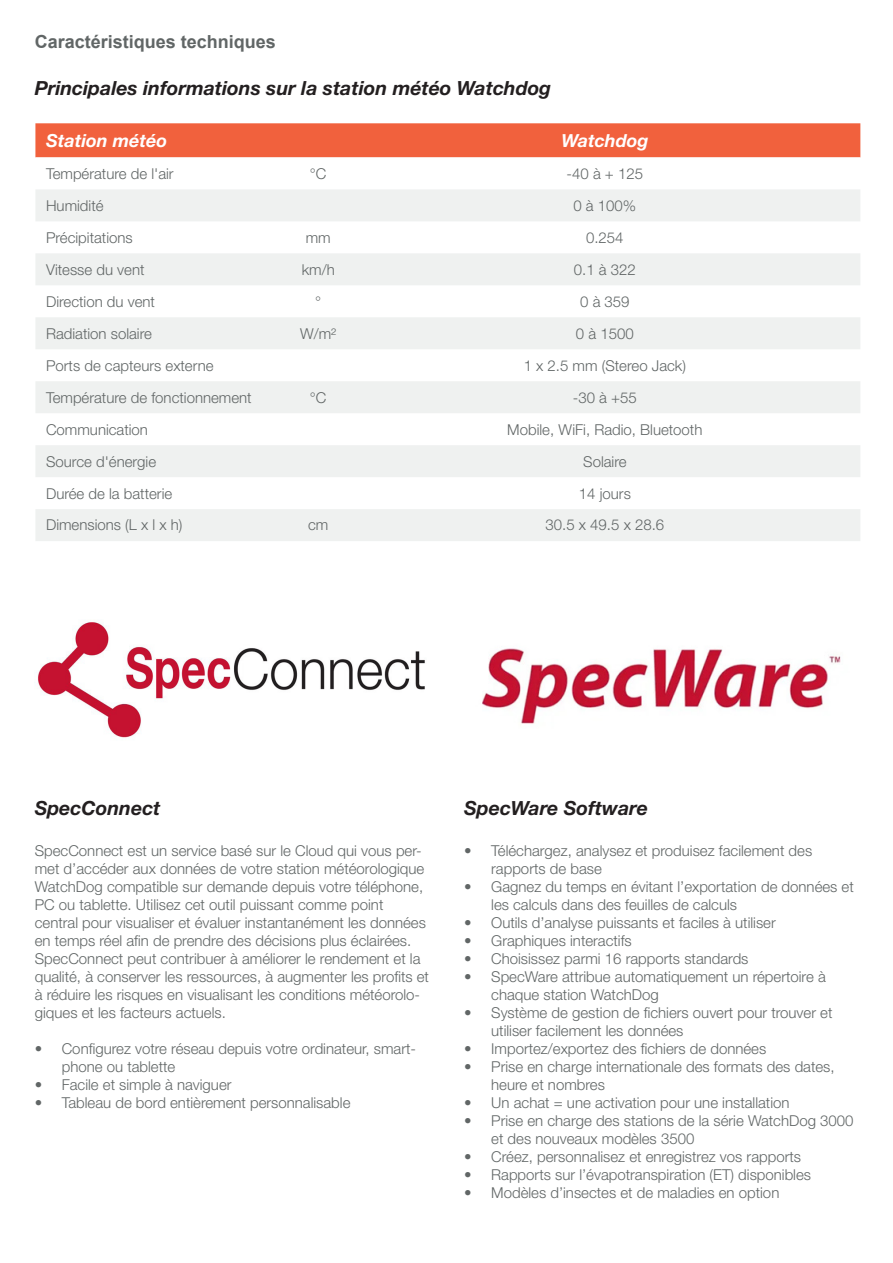
<style>
.page{position:relative;width:893px;height:1263px;background:#fff}
.page>*{position:absolute;margin:0;border:0;box-sizing:border-box;transform-origin:0 0}
.Sous-titre_paragraphe{font:italic 700 19.5px "Helvetica Neue LT Std";color:#231f20}
.Sous-titre_paragraphe-2{font:700 18px "Arial";color:#616666}
.Sous-titre_paragraphe-3{font:italic 700 18px "Helvetica Neue LT Std";color:#fff}
.Texte_paragraphe{font:300 15px/18px "Helvetica Neue LT Std";color:#616666}
.Texte_du_tableau{font:300 15px "Helvetica Neue LT Std";color:#616666}
</style>
<div class="page">
<div style="left:35px;top:123px;width:825px;height:34px;background:#f1613d"></div>
<svg style="left:36px;top:190px;width:824px;height:351px;fill:#eff1f0"></svg>
<img style="left:36px;top:622px;width:389px;height:116px">
<img style="left:482px;top:648px;width:359px;height:76px">
<p class="Sous-titre_paragraphe-2" style="left:35px;top:29px;width:243px">Caractéristiques techniques</p>
<p class="Sous-titre_paragraphe" style="left:35px;top:76px;width:518px">Principales informations sur la station météo Watchdog</p>
<p class="Sous-titre_paragraphe-3" style="left:46px;top:129px;width:122px">Station météo</p>
<p class="Sous-titre_paragraphe-3" style="left:561px;top:129px;width:88px">Watchdog</p>
<p class="Texte_du_tableau" style="left:46px;top:164px;width:129px">Température de l'air</p>
<p class="Texte_du_tableau" style="left:310px;top:164px;width:18px">°C</p>
<p class="Texte_du_tableau" style="left:567px;top:164px;width:78px">-40 à + 125</p>
<p class="Texte_du_tableau" style="left:46px;top:196px;width:59px">Humidité</p>
<p class="Texte_du_tableau" style="left:573px;top:196px;width:64px">0 à 100%</p>
<p class="Texte_du_tableau" style="left:46px;top:228px;width:88px">Précipitations</p>
<p class="Texte_du_tableau" style="left:306px;top:228px;width:26px">mm</p>
<p class="Texte_du_tableau" style="left:586px;top:228px;width:39px">0.254</p>
<p class="Texte_du_tableau" style="left:46px;top:260px;width:100px">Vitesse du vent</p>
<p class="Texte_du_tableau" style="left:302px;top:260px;width:35px">km/h</p>
<p class="Texte_du_tableau" style="left:574px;top:260px;width:63px">0.1 à 322</p>
<p class="Texte_du_tableau" style="left:46px;top:292px;width:110px">Direction du vent</p>
<p class="Texte_du_tableau" style="left:315px;top:292px;width:7px">°</p>
<p class="Texte_du_tableau" style="left:580px;top:292px;width:51px">0 à 359</p>
<p class="Texte_du_tableau" style="left:46px;top:324px;width:107px">Radiation solaire</p>
<p class="Texte_du_tableau" style="left:300px;top:324px;width:38px">W/m²</p>
<p class="Texte_du_tableau" style="left:576px;top:324px;width:59px">0 à 1500</p>
<p class="Texte_du_tableau" style="left:46px;top:356px;width:169px">Ports de capteurs externe</p>
<p class="Texte_du_tableau" style="left:524px;top:356px;width:164px">1 x 2.5 mm (Stereo Jack)</p>
<p class="Texte_du_tableau" style="left:46px;top:388px;width:207px">Température de fonctionnement</p>
<p class="Texte_du_tableau" style="left:310px;top:388px;width:18px">°C</p>
<p class="Texte_du_tableau" style="left:573px;top:388px;width:66px">-30 à +55</p>
<p class="Texte_du_tableau" style="left:46px;top:420px;width:103px">Communication</p>
<p class="Texte_du_tableau" style="left:507px;top:420px;width:197px">Mobile, WiFi, Radio, Bluetooth</p>
<p class="Texte_du_tableau" style="left:46px;top:452px;width:112px">Source d'énergie</p>
<p class="Texte_du_tableau" style="left:583px;top:452px;width:45px">Solaire</p>
<p class="Texte_du_tableau" style="left:46px;top:484px;width:128px">Durée de la batterie</p>
<p class="Texte_du_tableau" style="left:579px;top:484px;width:53px">14 jours</p>
<p class="Texte_du_tableau" style="left:46px;top:516px;width:138px">Dimensions (L x l x h)</p>
<p class="Texte_du_tableau" style="left:308px;top:516px;width:22px">cm</p>
<p class="Texte_du_tableau" style="left:546px;top:516px;width:120px">30.5 x 49.5 x 28.6</p>
<p class="Sous-titre_paragraphe" style="left:35px;top:795px;width:127px">SpecConnect</p>
<p class="Texte_paragraphe" style="left:35px;top:841px;width:396px">SpecConnect est un service basé sur le Cloud qui vous per&shy;met d’accéder aux données de votre station météorologique WatchDog compatible sur demande depuis votre téléphone, PC ou tablette. Utilisez cet outil puissant comme point central pour visualiser et évaluer instantanément les données en temps réel afin de prendre des décisions plus éclairées.<br>SpecConnect peut contribuer à améliorer le rendement et la qualité, à conserver les ressources, à augmenter les profits et à réduire les risques en visualisant les conditions météorolo&shy;giques et les facteurs actuels.</p>
<p class="Texte_paragraphe" style="left:62px;top:1039px;width:356px;text-indent:-27px">• Configurez votre réseau depuis votre ordinateur, smart&shy;phone ou tablette</p>
<p class="Texte_paragraphe" style="left:35px;top:1075px;width:198px">• Facile et simple à naviguer</p>
<p class="Texte_paragraphe" style="left:35px;top:1093px;width:317px">• Tableau de bord entièrement personnalisable</p>
<p class="Sous-titre_paragraphe" style="left:464px;top:795px;width:185px">SpecWare Software</p>
<p class="Texte_paragraphe" style="left:491px;top:841px;width:322px;text-indent:-27px">• Téléchargez, analysez et produisez facilement des rapports de base</p>
<p class="Texte_paragraphe" style="left:491px;top:877px;width:364px;text-indent:-27px">• Gagnez du temps en évitant l’exportation de données et les calculs dans des feuilles de calculs</p>
<p class="Texte_paragraphe" style="left:464px;top:913px;width:313px">• Outils d’analyse puissants et faciles à utiliser</p>
<p class="Texte_paragraphe" style="left:464px;top:931px;width:169px">• Graphiques interactifs</p>
<p class="Texte_paragraphe" style="left:464px;top:949px;width:286px">• Choisissez parmi 16 rapports standards</p>
<p class="Texte_paragraphe" style="left:491px;top:967px;width:336px;text-indent:-27px">• SpecWare attribue automatiquement un répertoire à chaque station WatchDog</p>
<p class="Texte_paragraphe" style="left:491px;top:1003px;width:343px;text-indent:-27px">• Système de gestion de fichiers ouvert pour trouver et utiliser facilement les données</p>
<p class="Texte_paragraphe" style="left:464px;top:1039px;width:304px">• Importez/exportez des fichiers de données</p>
<p class="Texte_paragraphe" style="left:491px;top:1057px;width:345px;text-indent:-27px">• Prise en charge internationale des formats des dates, heure et nombres</p>
<p class="Texte_paragraphe" style="left:464px;top:1093px;width:327px">• Un achat = une activation pour une installation</p>
<p class="Texte_paragraphe" style="left:491px;top:1111px;width:364px;text-indent:-27px">• Prise en charge des stations de la série WatchDog 3000 et des nouveaux modèles 3500</p>
<p class="Texte_paragraphe" style="left:464px;top:1147px;width:338px">• Créez, personnalisez et enregistrez vos rapports</p>
<p class="Texte_paragraphe" style="left:464px;top:1165px;width:348px">• Rapports sur l’évapotranspiration (ET) disponibles</p>
<p class="Texte_paragraphe" style="left:464px;top:1183px;width:317px">• Modèles d’insectes et de maladies en option</p>
</div>
